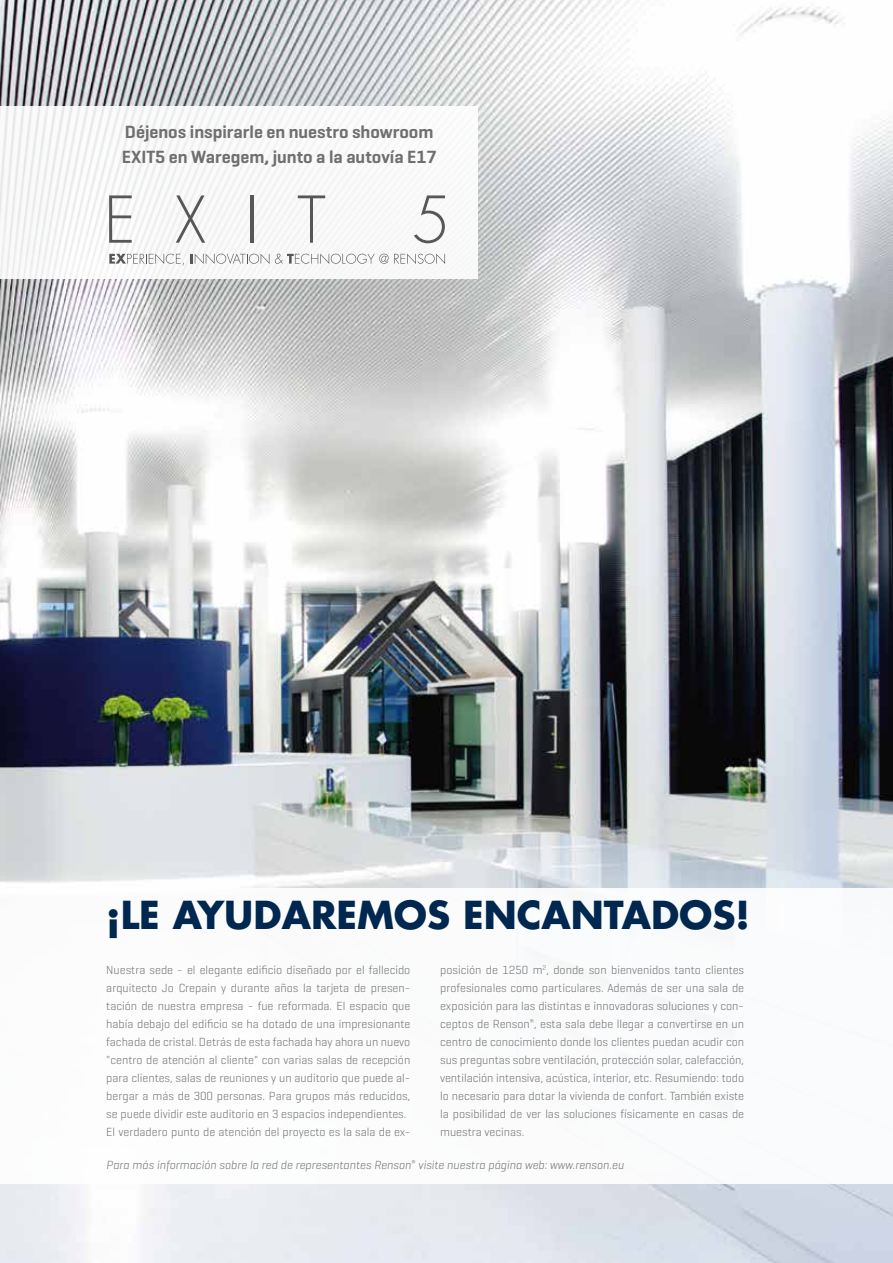
<style>
.page{position:relative;width:893px;height:1263px;background:#fff}
.page>*{position:absolute;margin:0;border:0;box-sizing:border-box;transform-origin:0 0}
.t1{font:700 37.5px "Futura Std";color:#00274f}
.t2{font:600 18px/25.5px "Geogrotesque";color:#706f6f}
.t3{font:300 12px/18px "Geogrotesque";color:#706f6f}
.t4{font:italic 300 12px "Geogrotesque";color:#706f6f}
</style>
<div class="page">
<img style="left:0;top:0;width:893px;height:1263px">
<div style="left:0;top:106px;width:478px;height:173px;background:#f8f9f9"></div>
<svg style="left:109px;top:195px;width:23px;height:48px"></svg>
<svg style="left:176px;top:195px;width:29px;height:48px"></svg>
<hr style="left:250px;top:195px;width:3px;height:48px;background:#575756">
<svg style="left:298px;top:195px;width:27px;height:48px"></svg>
<svg style="left:414px;top:195px;width:31px;height:48px"></svg>
<svg style="left:109px;top:254px;width:75px;height:12px"></svg>
<svg style="left:190px;top:253px;width:79px;height:11px"></svg>
<svg style="left:275px;top:254px;width:170px;height:10px"></svg>
<div style="left:0;top:888px;width:892px;height:296px;background:#fff"></div>
<h2 class="t2" style="left:122px;top:118px;width:316px">Déjenos inspirarle en nuestro showroom<br>EXIT5 en Waregem, junto a la autovía E17</h2>
<h1 class="t1" style="left:106px;top:889px;width:645px">¡LE AYUDAREMOS ENCANTADOS!</h1>
<p class="t3" style="left:106px;top:960px;width:306px">Nuestra sede - el elegante edificio diseñado por el fallecido arquitecto Jo Crepain y durante años la tarjeta de presen&shy;tación de nuestra empresa - fue reformada. El espacio que había debajo del edificio se ha dotado de una impresionante fachada de cristal. Detrás de esta fachada hay ahora un nuevo "centro de atención al cliente" con varias salas de recepción para clientes, salas de reuniones y un auditorio que puede al&shy;bergar a más de 300 personas. Para grupos más reducidos, se puede dividir este auditorio en 3 espacios independientes.<br>El verdadero punto de atención del proyecto es la sala de ex-</p>
<p class="t3" style="left:440px;top:960px;width:306px;text-align:justify">posición de 1250 m<sup>2</sup>, donde son bienvenidos tanto clientes profesionales como particulares. Además de ser una sala de exposición para las distintas e innovadoras soluciones y con&shy;ceptos de Renson<sup>®</sup>, esta sala debe llegar a convertirse en un centro de conocimiento donde los clientes puedan acudir con sus preguntas sobre ventilación, protección solar, calefacción, ventilación intensiva, acústica, interior, etc. Resumiendo: todo lo necesario para dotar la vivienda de confort. También existe la posibilidad de ver las soluciones físicamente en casas de muestra vecinas.</p>
<p class="t4" style="left:106px;top:1157px;width:519px">Para más información sobre la red de representantes Renson<sup>®</sup> visite nuestra página web: www.renson.eu</p>
</div>
